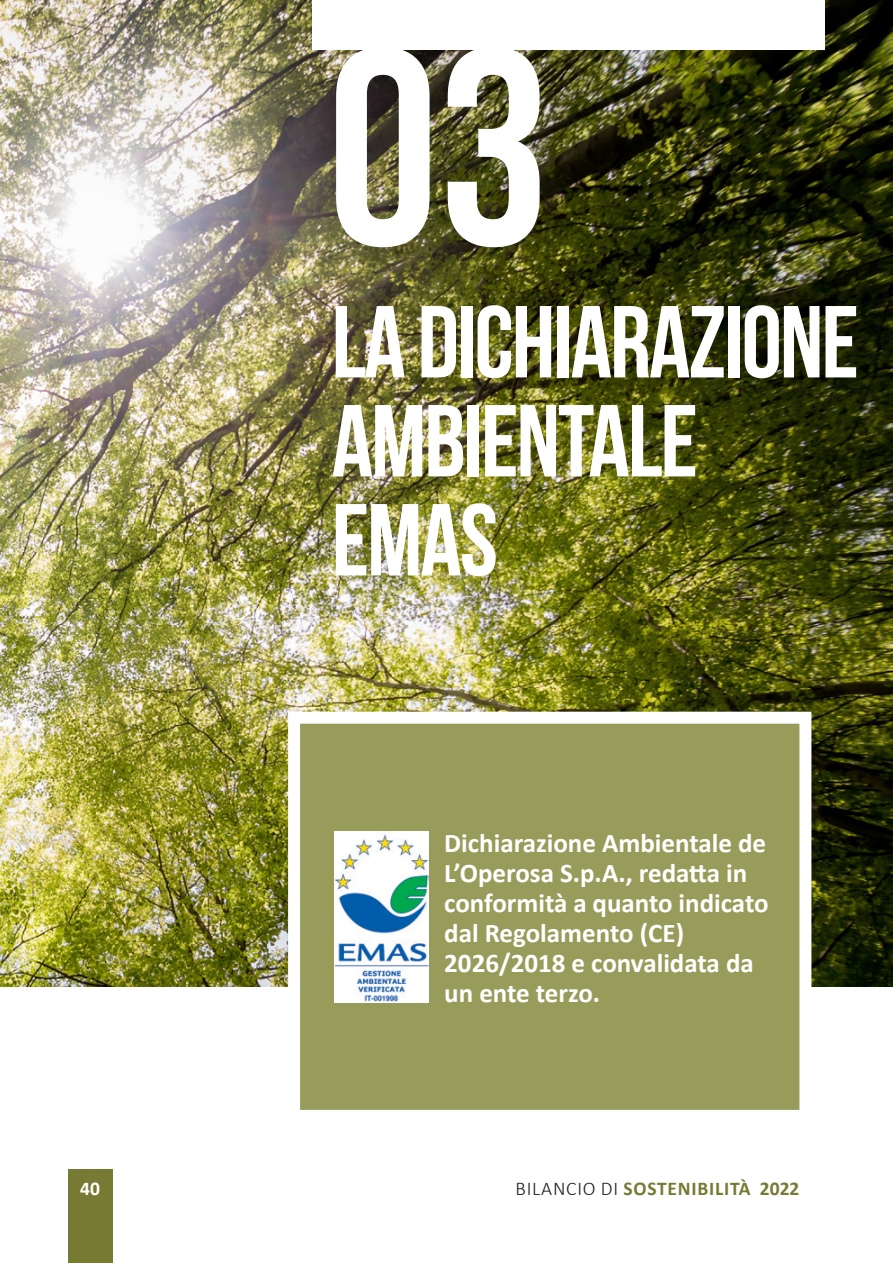
<style>
.page{position:relative;width:893px;height:1263px;background:#fff}
.page>*{position:absolute;margin:0;border:0;box-sizing:border-box;transform-origin:0 0}
.Paragrafo_base{font:279.9px "Bebas Neue";color:#fff}
.NOME_CAPITOLO{font:102px/99px "Bebas Neue";letter-spacing:-.02em;color:#fff}
.Paragrafo_base-2{font:700 27px/30px "Calibri";color:#fff}
.t1{font:700 19.5px "Calibri";letter-spacing:.04em;color:#767a32}
.t2{font:700 19.5px "Calibri";color:#fff}
.s1{font-weight:300;color:#231f20}
</style>
<div class="page">
<div style="left:68px;top:1169px;width:44px;height:94px;background:#767a32"></div>
<img style="left:0;top:0;width:893px;height:986px">
<div style="left:313px;top:0;width:512px;height:50px;background:#fff"></div>
<svg style="left:282px;top:706px;width:535px;height:404px;background:#9fa267"></svg>
<img style="left:334px;top:832px;width:94px;height:170px">
<p class="Paragrafo_base" style="left:327px;top:-5px;width:223px">03</p>
<p class="NOME_CAPITOLO" style="left:332px;top:291px;width:529px">LA DICHIARAZIONE<br>AMBIENTALE</p>
<p class="NOME_CAPITOLO" style="left:332px;top:489px;width:168px">EMAS</p>
<p class="Paragrafo_base-2" style="left:444px;top:827px;width:326px">Dichiarazione Ambientale de<br>L’Operosa S.p.A., redatta in conformità a quanto indicato dal Regolamento (CE)<br>2026/2018 e convalidata da un ente terzo.</p>
<p class="t2" style="left:80px;top:1175px;width:21px">40</p>
<p class="t1" style="left:516px;top:1175px;width:285px"><span class="s1">BILANCIO DI</span> SOSTENIBILITÀ 2022</p>
</div>
